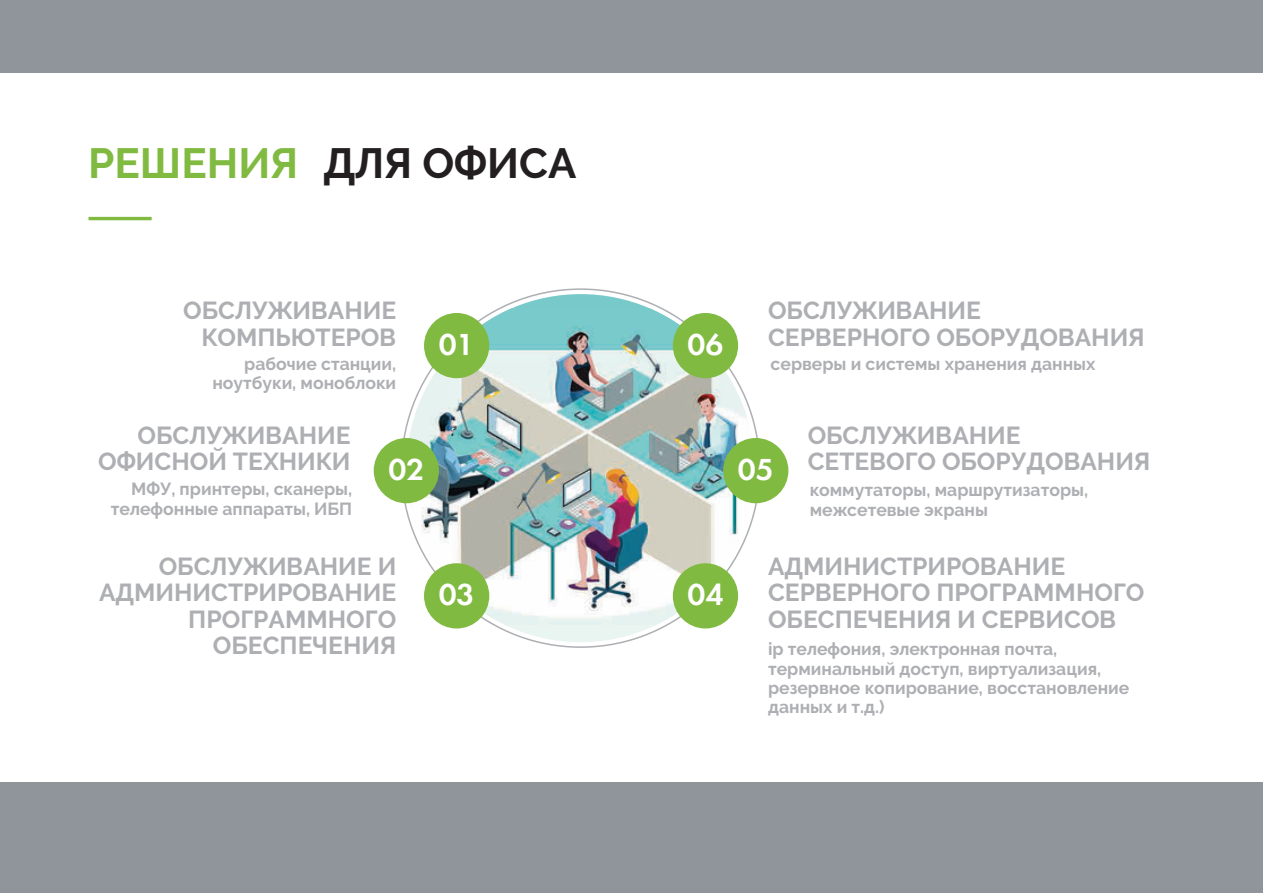
<style>
.page{position:relative;width:1263px;height:893px;background:#fff}
.page>*{position:absolute;margin:0;border:0;box-sizing:border-box;transform-origin:0 0}
.t1{font:700 42.15px "Raleway";color:#231f20}
.t2{font:31.5px "Futura Demi C";color:#fff}
.t3{font:700 24.6px/26.2px "Raleway";color:#aeafb3;text-align:right}
.t4{font:700 17.55px/19.4px "Raleway";color:#aeafb3;text-align:right}
.s1{color:#81ba41}
</style>
<div class="page">
<div style="left:0;top:0;width:1263px;height:72px;background:#8f959b"></div>
<div style="left:0;top:783px;width:1263px;height:110px;background:#8f959b"></div>
<hr style="left:89px;top:217px;width:63px;height:3px;background:#81ba41">
<svg style="left:497px;top:294px;width:167px;height:15px;fill:#78c9ca"></svg>
<svg style="left:452px;top:628px;width:259px;height:14px"></svg>
<img style="left:407px;top:309px;width:348px;height:319px">
<div style="left:424px;top:313px;width:65px;height:65px;background:#81ba41;border-radius:50%"></div>
<div style="left:374px;top:438px;width:65px;height:65px;background:#81ba41;border-radius:50%"></div>
<div style="left:424px;top:563px;width:65px;height:65px;background:#81ba41;border-radius:50%"></div>
<div style="left:673px;top:563px;width:65px;height:65px;background:#81ba41;border-radius:50%"></div>
<div style="left:723px;top:438px;width:65px;height:65px;background:#81ba41;border-radius:50%"></div>
<div style="left:673px;top:313px;width:65px;height:65px;background:#81ba41;border-radius:50%"></div>
<h1 class="t1" style="left:88px;top:139px;width:490px"><span class="s1">РЕШЕНИЯ</span> ДЛЯ ОФИСА</h1>
<h3 class="t3" style="left:183px;top:298px;width:215px">ОБСЛУЖИВАНИЕ<br>КОМПЬЮТЕРОВ</h3>
<p class="t4" style="left:212px;top:354px;width:185px">рабочие станции, ноутбуки, моноблоки</p>
<h3 class="t3" style="left:98px;top:422px;width:254px">ОБСЛУЖИВАНИЕ<br>ОФИСНОЙ ТЕХНИКИ</h3>
<p class="t4" style="left:111px;top:480px;width:243px">МФУ, принтеры, сканеры, телефонные аппараты, ИБП</p>
<h3 class="t3" style="left:99px;top:553px;width:299px">ОБСЛУЖИВАНИЕ И<br>АДМИНИСТРИРОВАНИЕ<br>ПРОГРАММНОГО<br>ОБЕСПЕЧЕНИЯ</h3>
<h2 class="t2" style="left:388px;top:451px;width:37px">02</h2>
<h2 class="t2" style="left:439px;top:326px;width:37px">01</h2>
<h2 class="t2" style="left:687px;top:326px;width:37px">06</h2>
<h3 class="t3" style="left:768px;top:298px;width:378px;text-align:left">ОБСЛУЖИВАНИЕ<br>СЕРВЕРНОГО ОБОРУДОВАНИЯ</h3>
<p class="t4" style="left:771px;top:354px;width:326px">серверы и системы хранения данных</p>
<h2 class="t2" style="left:439px;top:576px;width:37px">03</h2>
<h2 class="t2" style="left:687px;top:576px;width:37px">04</h2>
<h3 class="t3" style="left:808px;top:422px;width:344px;text-align:left">ОБСЛУЖИВАНИЕ<br>СЕТЕВОГО ОБОРУДОВАНИЯ</h3>
<p class="t4" style="left:810px;top:481px;width:280px;text-align:left">коммутаторы, маршрутизаторы, межсетевые экраны</p>
<h3 class="t3" style="left:768px;top:553px;width:378px;text-align:left">АДМИНИСТРИРОВАНИЕ<br>СЕРВЕРНОГО ПРОГРАММНОГО<br>ОБЕСПЕЧЕНИЯ И СЕРВИСОВ</h3>
<p class="t4" style="left:768px;top:639px;width:363px;text-align:left">ip телефония, электронная почта, терминальный доступ, виртуализация, резервное копирование, восстановление данных и т.д.)</p>
<h2 class="t2" style="left:738px;top:451px;width:37px">05</h2>
</div>
